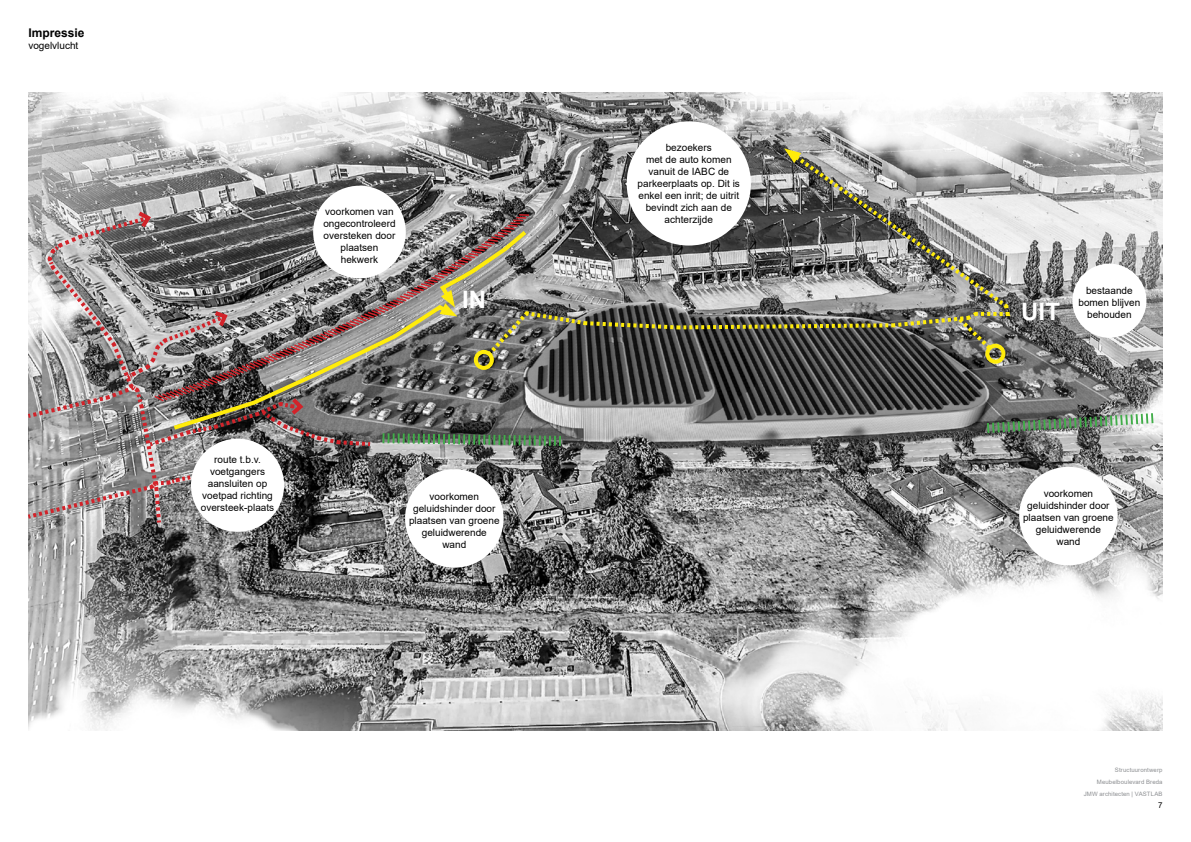
<style>
.page{position:relative;width:1191px;height:842px;background:#fff}
.page>*{position:absolute;margin:0;border:0;box-sizing:border-box;transform-origin:0 0}
.t1{font:700 24px "Arial";color:#fff}
.t2{font:700 12px "Arial";color:#000}
.t3{font:10px/12px "Arial";color:#000;text-align:center}
.t4{font:6px/12px "Arial";letter-spacing:.02em;color:#8d8f92;text-align:right}
</style>
<div class="page">
<img style="left:28px;top:92px;width:1134px;height:638px">
<div style="left:1019px;top:467px;width:98px;height:98px;background:#fff;border-radius:50%"></div>
<div style="left:405px;top:469px;width:98px;height:99px;background:#fff;border-radius:50%"></div>
<div style="left:626px;top:121px;width:125px;height:125px;background:#fff;border-radius:50%"></div>
<svg style="left:28px;top:148px;width:1126px;height:379px;background:#8f8d8b"></svg>
<p class="t2" style="left:28px;top:24px;width:58px">Impressie</p>
<p class="t3" style="left:28px;top:40px;width:52px">vogelvlucht</p>
<p class="t3" style="left:323px;top:206px;width:74px">voorkomen van ongecontroleerd oversteken door plaatsen hekwerk</p>
<h1 class="t1" style="left:462px;top:283px;width:25px">IN</h1>
<p class="t3" style="left:201px;top:453px;width:75px">route t.b.v. voetgangers aansluiten op voetpad richting oversteek-plaats</p>
<p class="t3" style="left:409px;top:490px;width:92px">voorkomen geluidshinder door plaatsen van groene geluidwerende wand</p>
<p class="t3" style="left:637px;top:142px;width:104px">bezoekers<br>met de auto komen vanuit de IABC de parkeerplaats op. Dit is enkel een inrit; de uitrit bevindt zich aan de achterzijde</p>
<h1 class="t1" style="left:1021px;top:294px;width:40px">UIT</h1>
<p class="t3" style="left:1078px;top:284px;width:63px">bestaande bomen blijven behouden</p>
<p class="t3" style="left:1023px;top:488px;width:92px">voorkomen geluidshinder door plaatsen van groene geluidwerende wand</p>
<p class="t4" style="left:1083px;top:764px;width:80px">Structuurontwerp<br>Meubelboulevard Breda<br>JMW architecten | VASTLAB</p>
</div>
